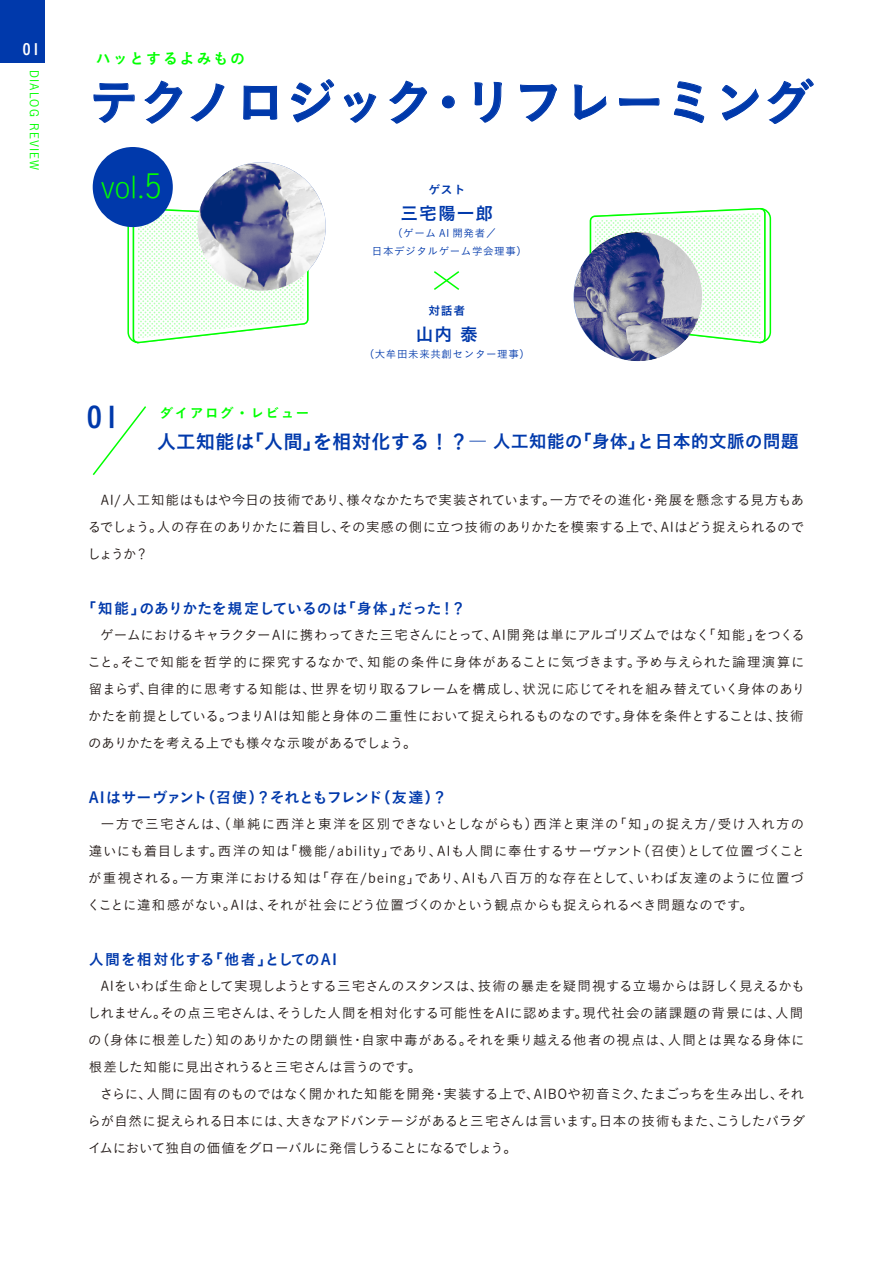
<style>
.page{position:relative;width:893px;height:1263px;background:#fff}
.page>*{position:absolute;margin:0;border:0;box-sizing:border-box;transform-origin:0 0}
.t1{font:49.8px "Koburina Go Std W6";color:#0039ab}
.t2{font:31.05px "Koburina Go Std W1";color:#0f0}
.t3{font:29.25px "Koburina Go Std W6";color:#0039ab}
.t4{font:18px "Koburina Go Std W6";color:#0039ab}
.t5{font:17.7px "Koburina Go Std W6";letter-spacing:.06em;color:#0039ab}
.t6{font:15.45px "Koburina Go Std W6";color:#fff}
.t7{font:15px "Koburina Go Std W6";letter-spacing:-.01em;color:#0039ab}
.t8{font:15px "Koburina Go Std W6";letter-spacing:.06em;color:#0039ab}
.t9{font:15px "Koburina Go Std W6";letter-spacing:.12em;color:#0f0}
.t10{font:13.5px/27px "Koburina Go Std W3";color:#211815;text-align:justify}
.t11{font:13.5px "Koburina Go Std W6";letter-spacing:.12em;color:#0f0}
.t12{font:12px "Koburina Go Std W3";letter-spacing:.1em;color:#0f0}
.t13{font:11.85px "Koburina Go Std W6";letter-spacing:.06em;color:#0039ab}
.t14{font:10.5px/17.5px "Koburina Go Std W3";letter-spacing:.06em;color:#0039ab}
.s1{font-size:34.65px}
.s2{font-size:19.5px}
</style>
<div class="page">
<div style="left:0;top:0;width:44px;height:63px;background:#0039ab"></div>
<svg style="left:92px;top:406px;width:54px;height:69px"></svg>
<svg style="left:94px;top:83px;width:41px;height:40px"></svg>
<svg style="left:144px;top:81px;width:38px;height:43px"></svg>
<svg style="left:190px;top:84px;width:34px;height:37px"></svg>
<svg style="left:243px;top:86px;width:34px;height:34px"></svg>
<svg style="left:291px;top:79px;width:43px;height:43px"></svg>
<svg style="left:344px;top:92px;width:32px;height:31px"></svg>
<svg style="left:389px;top:81px;width:38px;height:43px"></svg>
<div style="left:442px;top:96px;width:12px;height:12px;border:1px solid #0039ab;border-radius:50%"></div>
<svg style="left:475px;top:82px;width:27px;height:41px"></svg>
<svg style="left:520px;top:84px;width:37px;height:38px"></svg>
<svg style="left:574px;top:85px;width:32px;height:35px"></svg>
<svg style="left:619px;top:98px;width:40px;height:8px"></svg>
<svg style="left:674px;top:81px;width:30px;height:42px"></svg>
<svg style="left:722px;top:85px;width:37px;height:35px"></svg>
<svg style="left:767px;top:79px;width:47px;height:45px"></svg>
<img style="left:573px;top:208px;width:199px;height:154px">
<svg style="left:127px;top:207px;width:182px;height:137px"></svg>
<svg style="left:434px;top:271px;width:26px;height:19px"></svg>
<div style="left:93px;top:147px;width:80px;height:80px;background:#0039ab;border-radius:50%"></div>
<svg style="left:574px;top:233px;width:128px;height:128px;background:#7a7fa3"></svg>
<svg style="left:197px;top:162px;width:129px;height:129px"></svg>
<p class="t6" style="left:23px;top:37px;width:19px">01</p>
<p class="t12" style="left:44px;top:70px;width:102px;rotate:90deg">DIALOG REVIEW</p>
<p class="t9" style="left:96px;top:47px;width:151px">ハッとするよみもの</p>
<h1 class="t1" style="left:89px;top:64px;width:726px">テクノロジック・リフレーミング</h1>
<h2 class="t2" style="left:101px;top:164px;width:63px">vol.<span class="s1">5</span></h2>
<h3 class="t3" style="left:87px;top:395px;width:34px">01</h3>
<p class="t11" style="left:160px;top:403px;width:151px">ダイアログ・レビュー</p>
<p class="t13" style="left:428px;top:180px;width:38px">ゲスト</p>
<h3 class="t5" style="left:400px;top:199px;width:94px">三宅陽一郎</h3>
<p class="t14" style="left:372px;top:224px;width:157px;text-indent:20px">（ゲーム AI 開発者／<br>日本デジタルゲーム学会理事）</p>
<p class="t13" style="left:428px;top:301px;width:38px">対話者</p>
<h3 class="t5" style="left:416px;top:320px;width:64px">山内 泰</h3>
<p class="t14" style="left:364px;top:345px;width:168px">（大牟田未来共創センター理事）</p>
<h3 class="t4" style="left:157px;top:427px;width:643px"><span class="s2">人工知能は「人間」を相対化する！？</span>― 人工知能の「身体」と日本的文脈の問題</h3>
<p class="t10" style="left:87px;top:486px;width:718px;text-indent:13px">AI/人工知能はもはや今日の技術であり、様々なかたちで実装されています。一方でその進化・発展を懸念する見方もあるでしょう。人の存在のありかたに着目し、その実感の側に立つ技術のありかたを模索する上で、AIはどう捉えられるのでしょうか？</p>
<p class="t7" style="left:81px;top:597px;width:386px">「知能」のありかたを規定しているのは「身体」だった！？</p>
<p class="t10" style="left:88px;top:621px;width:719px;text-align:left;text-indent:13px">ゲームにおけるキャラクターAIに携わってきた三宅さんにとって、AI開発は単にアルゴリズムではなく「知能」をつくること。そこで知能を哲学的に探究するなかで、知能の条件に身体があることに気づきます。予め与えられた論理演算に留まらず、自律的に思考する知能は、世界を切り取るフレームを構成し、状況に応じてそれを組み替えていく身体のありかたを前提としている。つまりAIは知能と身体の二重性において捉えられるものなのです。身体を条件とすることは、技術のありかたを考える上でも様々な示唆があるでしょう。</p>
<p class="t7" style="left:89px;top:786px;width:360px">AIはサーヴァント（召使）？それともフレンド（友達）？</p>
<p class="t10" style="left:87px;top:810px;width:720px;text-indent:14px">一方で三宅さんは、（単純に西洋と東洋を区別できないとしながらも）西洋と東洋の「知」の捉え方/受け入れ方の違いにも着目します。西洋の知は「機能/ability」であり、AIも人間に奉仕するサーヴァント（召使）として位置づくことが重視される。一方東洋における知は「存在/being」であり、AIも八百万的な存在として、いわば友達のように位置づくことに違和感がない。AIは、それが社会にどう位置づくのかという観点からも捉えられるべき問題なのです。</p>
<p class="t8" style="left:89px;top:948px;width:249px">人間を相対化する「他者」としてのAI</p>
<p class="t10" style="left:87px;top:972px;width:719px;text-align:left;text-indent:13px">AIをいわば生命として実現しようとする三宅さんのスタンスは、技術の暴走を疑問視する立場からは訝しく見えるかもしれません。その点三宅さんは、そうした人間を相対化する可能性をAIに認めます。現代社会の諸課題の背景には、人間の（身体に根差した）知のありかたの閉鎖性・自家中毒がある。それを乗り越える他者の視点は、人間とは異なる身体に根差した知能に見出されうると三宅さんは言うのです。</p>
<p class="t10" style="left:88px;top:1080px;width:719px;text-indent:12px">さらに、人間に固有のものではなく開かれた知能を開発・実装する上で、AIBOや初音ミク、たまごっちを生み出し、それらが自然に捉えられる日本には、大きなアドバンテージがあると三宅さんは言います。日本の技術もまた、こうしたパラダイムにおいて独自の価値をグローバルに発信しうることになるでしょう。</p>
</div>
